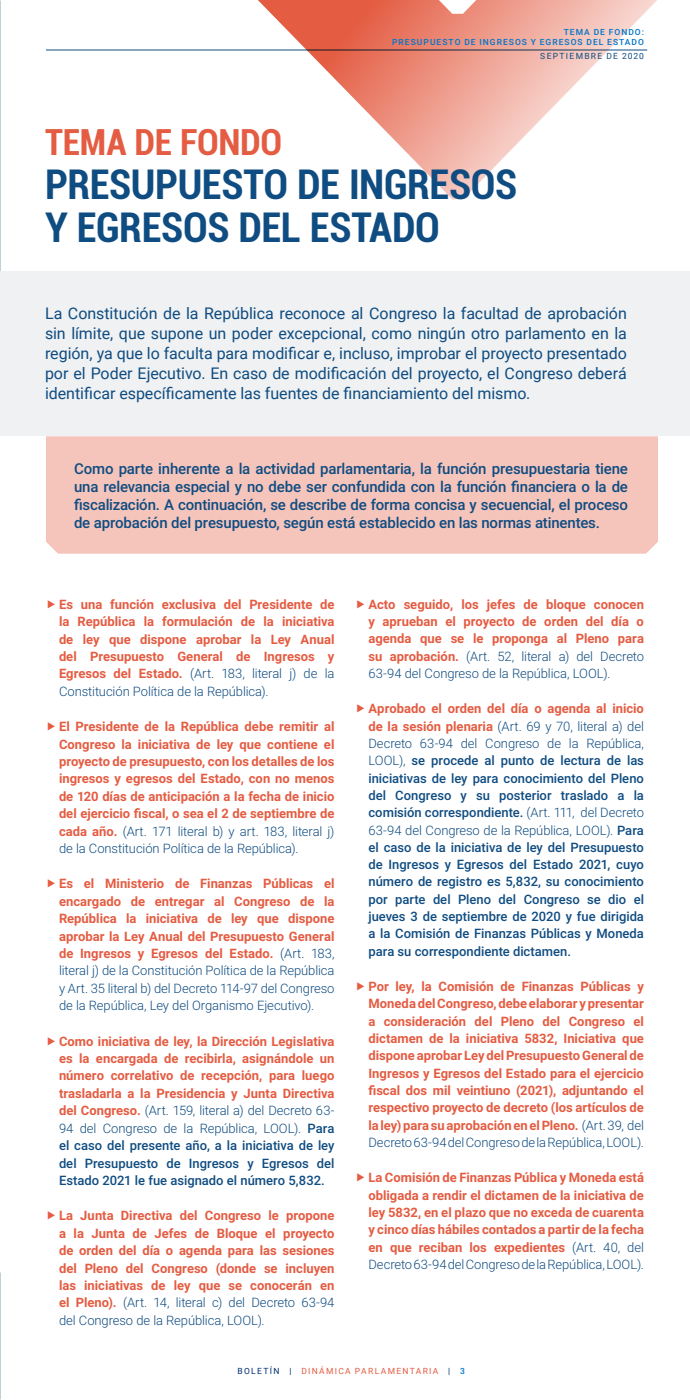
<style>
.page{position:relative;width:690px;height:1400px;background:#fff}
.page>*{position:absolute;margin:0;border:0;box-sizing:border-box;transform-origin:0 0}
.t1{font:700 condensed 41px/43px "Roboto";letter-spacing:-.01em;color:#0f4c81}
.t2{font:700 condensed 36px "Roboto";letter-spacing:-.01em;color:#e45c42}
.t3{font:16px/20px "Roboto";letter-spacing:-.005em;color:#0f4c81;text-align:justify}
.t4{font:500 15px/18px "Roboto";letter-spacing:-.01em;color:#0f4c81;text-align:justify}
.t5{font:700 13px/17.4px "Roboto";color:#e45c42;text-align:justify}
.t6{font:500 13px/17.3px "Roboto";color:#0f4c81;text-align:justify}
.t7{font:500 8.5px/10px "Roboto";letter-spacing:.12em;color:#0075c9;text-align:right}
.t8{font:8.5px "Roboto";letter-spacing:.155em;color:#e45c42}
.t9{font:8.5px "Roboto";letter-spacing:.15em;color:#0f4c81}
.s1{font-weight:300;color:#0f4c81}
.s2{font-weight:500;color:#0f4c81}
.s3{font-weight:700;color:#e45c42}
.s4{font-weight:300}
.s5{color:#002d73}
.s6{font-weight:500;color:#0075c9}
</style>
<div class="page">
<hr style="left:46px;top:50px;width:601px;height:1px;background:#0f4c81">
<svg style="left:256px;top:0;width:401px;height:199px"></svg>
<div style="left:0;top:271px;width:690px;height:165px;background:#eff1f2"></div>
<div style="left:46px;top:436px;width:612px;height:118px;background:#f5c4bb"></div>
<p class="t7" style="left:392px;top:27px;width:253px">TEMA DE FONDO:<br>PRESUPUESTO DE INGRESOS Y EGRESOS DEL ESTADO</p>
<p class="t9" style="left:540px;top:50px;width:105px">SEPTIEMBRE DE 2020</p>
<h2 class="t2" style="left:45px;top:117px;width:239px">TEMA DE FONDO</h2>
<h1 class="t1" style="left:45px;top:162px;width:474px">PRESUPUESTO DE INGRESOS<br>Y EGRESOS DEL ESTADO</h1>
<p class="t3" style="left:45px;top:303px;width:583px">La Constitución de la República reconoce al Congreso la facultad de aprobación sin límite, que supone un poder excepcional, como ningún otro parlamento en la región, ya que lo faculta para modificar e, incluso, improbar el proyecto presentado por el Poder Ejecutivo. En caso de modificación del proyecto, el Congreso deberá identificar específicamente las fuentes de financiamiento del mismo.</p>
<p class="t4" style="left:74px;top:459px;width:556px">Como parte inherente a la actividad parlamentaria, la función presupuestaria tiene una relevancia especial y no debe ser confundida con la función financiera o la de fiscalización. A continuación, se describe de forma concisa y secuencial, el proceso de aprobación del presupuesto, según está establecido en las normas atinentes.</p>
<p class="t5" style="left:59px;top:595px;width:277px">Es una función exclusiva del Presidente de la República la formulación de la iniciativa de ley que dispone aprobar la Ley Anual del Presupuesto General de Ingresos y Egresos del Estado. <span class="s1">(Art. 183, literal j) de la Constitución Política de la República).</span></p>
<p class="t5" style="left:59px;top:717px;width:277px">El Presidente de la República debe remitir al Congreso la iniciativa de ley que contiene el proyecto de presupuesto, con los detalles de los ingresos y egresos del Estado, con no menos de 120 días de anticipación a la fecha de inicio del ejercicio fiscal, o sea el 2 de septiembre de cada año. <span class="s1">(Art. 171 literal b) y art. 183, literal j) de la Constitución Política de la República).</span></p>
<p class="t5" style="left:59px;top:875px;width:277px">Es el Ministerio de Finanzas Públicas el encargado de entregar al Congreso de la República la iniciativa de ley que dispone aprobar la Ley Anual del Presupuesto General de Ingresos y Egresos del Estado. <span class="s1">(Art. 183, literal j) de la Constitución Política de la República y Art. 35 literal b) del Decreto 114-97 del Congreso de la República, Ley del Organismo Ejecutivo).</span></p>
<p class="t5" style="left:59px;top:1032px;width:277px">Como iniciativa de ley, la Dirección Legislativa es la encargada de recibirla, asignándole un número correlativo de recepción, para luego trasladarla a la Presidencia y Junta Directiva del Congreso. <span class="s1">(Art. 159, literal a) del Decreto 63- 94 del Congreso de la República, LOOL).</span> <span class="s2">Para el caso del presente año, a la iniciativa de ley del Presupuesto de Ingresos y Egresos del Estado 2021 le fue asignado el número 5,832.</span></p>
<p class="t5" style="left:59px;top:1207px;width:277px">La Junta Directiva del Congreso le propone a la Junta de Jefes de Bloque el proyecto de orden del día o agenda para las sesiones del Pleno del Congreso (donde se incluyen las iniciativas de ley que se conocerán en el Pleno). <span class="s1">(Art. 14, literal c) del Decreto 63-94 del Congreso de la República, LOOL).</span></p>
<p class="t5" style="left:368px;top:595px;width:277px">Acto seguido, los jefes de bloque conocen y aprueban el proyecto de orden del día o agenda que se le proponga al Pleno para su aprobación. <span class="s1">(Art. 52, literal a) del Decreto 63-94 del Congreso de la República, LOOL).</span></p>
<p class="t6" style="left:368px;top:700px;width:277px"><span class="s3">Aprobado el orden del día o agenda al inicio de la sesión plenaria</span> <span class="s4">(Art. 69 y 70, literal a) del Decreto 63-94 del Congreso de la República, LOOL),</span> se procede al punto de lectura de las iniciativas de ley para conocimiento del Pleno del Congreso y su posterior traslado a la comisión correspondiente. <span class="s4">(Art. 111, del Decreto 63-94 del Congreso de la República, LOOL).</span> Para el caso de la iniciativa de ley del Presupuesto de Ingresos y Egresos del Estado 2021, cuyo número de registro es 5,832, su conocimiento por parte del Pleno del Congreso se dio el jueves 3 de septiembre de 2020 y fue dirigida a la Comisión de Finanzas Públicas y Moneda para su correspondiente dictamen.</p>
<p class="t5" style="left:368px;top:977px;width:277px">Por ley, la Comisión de Finanzas Públicas y Moneda del Congreso, debe elaborar y presentar a consideración del Pleno del Congreso el dictamen de la iniciativa 5832, Iniciativa que dispone aprobar Ley del Presupuesto General de Ingresos y Egresos del Estado para el ejercicio fiscal dos mil veintiuno (2021), adjuntando el respectivo proyecto de decreto (los artículos de la ley) para su aprobación en el Pleno. <span class="s1">(Art. 39, del Decreto 63-94 del Congreso de la República, LOOL).</span></p>
<p class="t5" style="left:368px;top:1168px;width:277px">La Comisión de Finanzas Pública y Moneda está obligada a rendir el dictamen de la iniciativa de ley 5832, en el plazo que no exceda de cuarenta y cinco días hábiles contados a partir de la fecha en que reciban los expedientes <span class="s1">(Art. 40, del Decreto 63-94 del Congreso de la República, LOOL).</span></p>
<p class="t8" style="left:238px;top:1365px;width:229px"><span class="s5">BOLETÍN |</span> DINÁMICA PARLAMENTARIA <span class="s5">|</span> <span class="s6">3</span></p>
</div>
